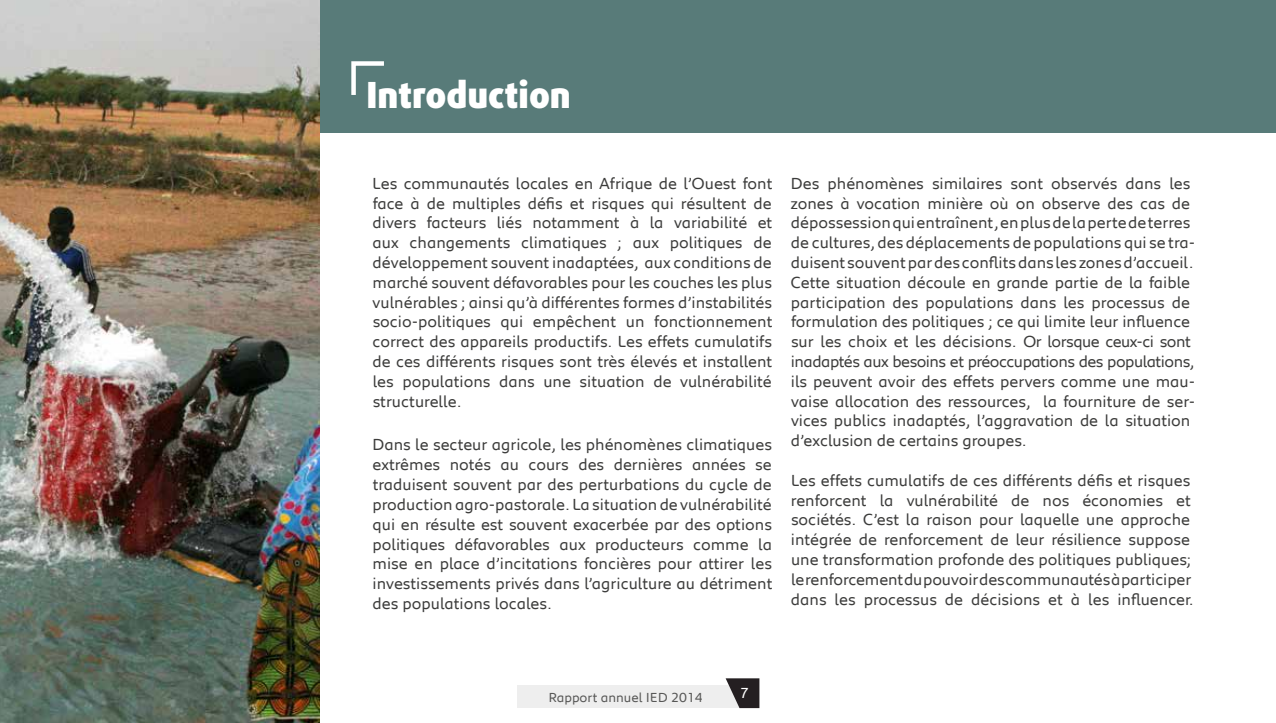
<style>
.page{position:relative;width:1276px;height:723px;background:#fff}
.page>*{position:absolute;margin:0;border:0;box-sizing:border-box;transform-origin:0 0}
.t1{font:900 36px "Daxline Pro";color:#fff}
.t2{font:16.5px/19.8px "Peugeot";color:#3c3c3b;text-align:justify}
.t3{font:15px "Peugeot";color:#fff}
.t4{font:13.5px "Peugeot";color:#575756}
</style>
<div class="page">
<div style="left:516px;top:685px;width:227px;height:23px;background:#eee"></div>
<svg style="left:725px;top:678px;width:34px;height:30px"></svg>
<div style="left:319px;top:0;width:957px;height:132px;background:#587b79"></div>
<svg style="left:351px;top:61px;width:33px;height:34px"></svg>
<img style="left:0;top:0;width:319px;height:723px">
<h1 class="t1" style="left:366px;top:71px;width:206px">Introduction</h1>
<p class="t2" style="left:372px;top:172px;width:402px">Les communautés locales en Afrique de l’Ouest font face à de multiples défis et risques qui résultent de divers facteurs liés notamment à la variabilité et aux changements climatiques ; aux politiques de développement souvent inadaptées, aux conditions de marché souvent défavorables pour les couches les plus vulnérables ; ainsi qu’à différentes formes d’instabilités socio-politiques qui empêchent un fonctionnement correct des appareils productifs. Les effets cumulatifs de ces différents risques sont très élevés et installent les populations dans une situation de vulnérabilité structurelle.</p>
<p class="t2" style="left:372px;top:434px;width:402px">Dans le secteur agricole, les phénomènes climatiques extrêmes notés au cours des dernières années se traduisent souvent par des perturbations du cycle de production agro-pastorale. La situation de vulnérabilité qui en résulte est souvent exacerbée par des options politiques défavorables aux producteurs comme la mise en place d’incitations foncières pour attirer les investissements privés dans l’agriculture au détriment des populations locales.</p>
<p class="t2" style="left:790px;top:172px;width:406px;text-align:left">Des phénomènes similaires sont observés dans les zones à vocation minière où on observe des cas de dépossession qui entraînent, en plus de la perte de terres de cultures, des déplacements de populations qui se tra&shy;duisent souvent par des conflits dans les zones d’accueil.<br>Cette situation découle en grande partie de la faible participation des populations dans les processus de formulation des politiques ; ce qui limite leur influence sur les choix et les décisions. Or lorsque ceux-ci sont inadaptés aux besoins et préoccupations des populations, ils peuvent avoir des effets pervers comme une mau&shy;vaise allocation des ressources, la fourniture de ser&shy;vices publics inadaptés, l’aggravation de la situation d’exclusion de certains groupes.</p>
<p class="t2" style="left:790px;top:469px;width:404px;text-align:left">Les effets cumulatifs de ces différents défis et risques renforcent la vulnérabilité de nos économies et sociétés. C’est la raison pour laquelle une approche intégrée de renforcement de leur résilience suppose une transformation profonde des politiques publiques; le renforcement du pouvoir des communautés à participer dans les processus de décisions et à les influencer.</p>
<p class="t4" style="left:548px;top:688px;width:155px">Rapport annuel IED 2014</p>
<p class="t3" style="left:740px;top:683px;width:10px">7</p>
</div>
